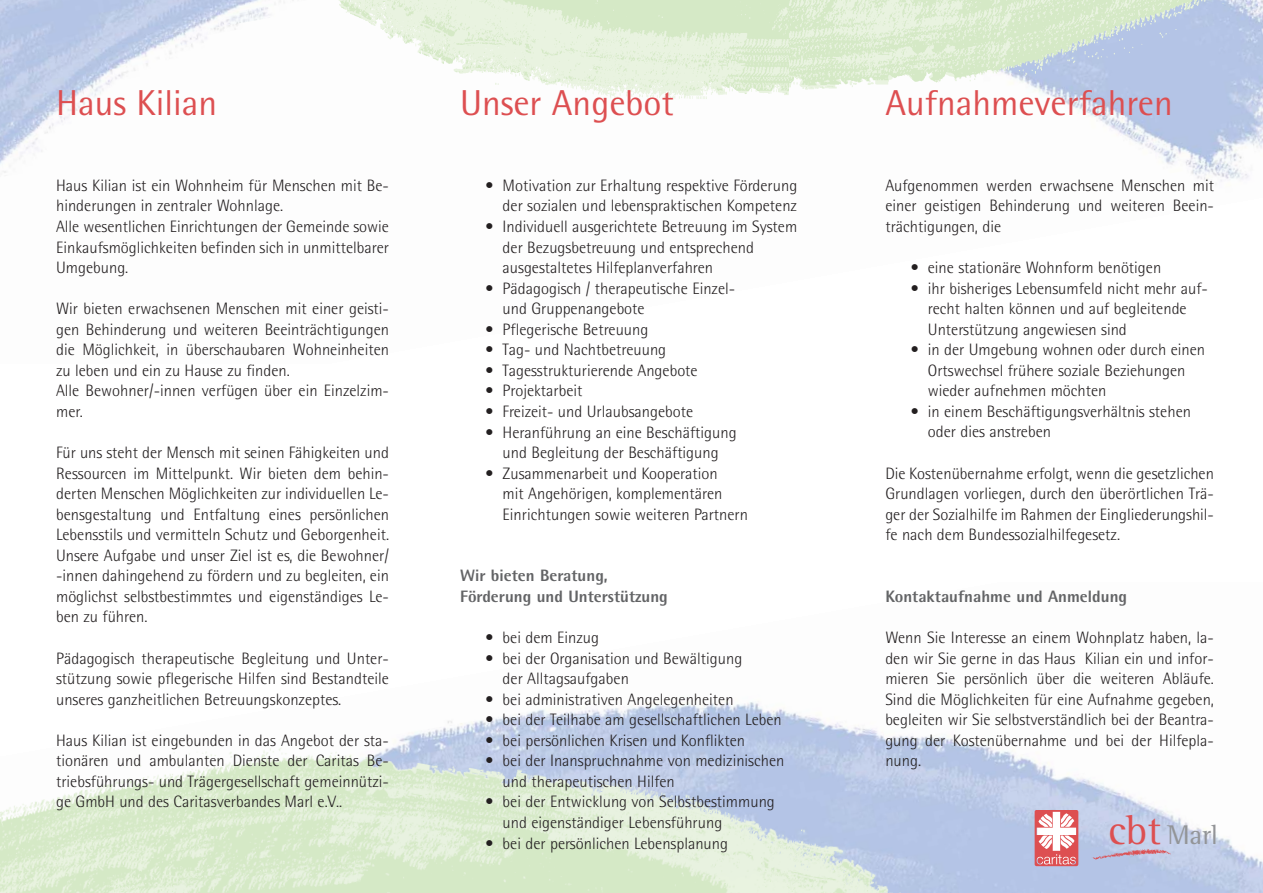
<style>
.page{position:relative;width:1263px;height:893px;background:#fff}
.page>*{position:absolute;margin:0;border:0;box-sizing:border-box;transform-origin:0 0}
.t1{font:36px "AT Rotis Semi Sans";color:#dd4f51}
.t2{font:27.75px "Rotis Semi Serif";color:#939598}
.t3{font:300 16.5px/20.5px "AT Rotis Semi Sans";color:#231f20}
.t4{font:800 16.5px/20.5px "AT Rotis Semi Sans";color:#636466}
.s1{font-size:41.55px;color:#dd4f51}
</style>
<div class="page">
<img style="left:0;top:0;width:1263px;height:182px">
<img style="left:495px;top:700px;width:768px;height:193px">
<img style="left:1090px;top:846px;width:85px;height:17px">
<img style="left:1043px;top:809px;width:36px;height:58px">
<img style="left:447px;top:719px;width:556px;height:4px">
<img style="left:0;top:723px;width:1043px;height:170px">
<img style="left:268px;top:128px;width:994px;height:13px">
<img style="left:229px;top:0;width:1033px;height:128px">
<h1 class="t1" style="left:56px;top:89px;width:163px">Haus Kilian</h1>
<h1 class="t1" style="left:885px;top:89px;width:289px">Aufnahmeverfahren</h1>
<h1 class="t1" style="left:460px;top:89px;width:215px">Unser Angebot</h1>
<p class="t3" style="left:56px;top:177px;width:334px">Haus Kilian ist ein Wohnheim für Menschen mit Be&shy;hinderungen in zentraler Wohnlage.<br>Alle wesentlichen Einrichtungen der Gemeinde sowie Einkaufsmöglichkeiten befinden sich in unmittelbarer Umgebung.</p>
<p class="t3" style="left:56px;top:300px;width:334px">Wir bieten erwachsenen Menschen mit einer geisti&shy;gen Behinderung und weiteren Beeinträchtigungen die Möglichkeit, in überschaubaren Wohneinheiten zu leben und ein zu Hause zu finden.<br>Alle Bewohner/-innen verfügen über ein Einzelzim&shy;mer.</p>
<p class="t3" style="left:56px;top:444px;width:334px;text-align:justify">Für uns steht der Mensch mit seinen Fähigkeiten und Ressourcen im Mittelpunkt. Wir bieten dem behin&shy;derten Menschen Möglichkeiten zur individuellen Le&shy;bensgestaltung und Entfaltung eines persönlichen Lebensstils und vermitteln Schutz und Geborgenheit.<br>Unsere Aufgabe und unser Ziel ist es, die Bewohner/ -innen dahingehend zu fördern und zu begleiten, ein möglichst selbstbestimmtes und eigenständiges Le&shy;ben zu führen.</p>
<p class="t3" style="left:56px;top:649px;width:334px;text-align:justify">Pädagogisch therapeutische Begleitung und Unter&shy;stützung sowie pflegerische Hilfen sind Bestandteile unseres ganzheitlichen Betreuungskonzeptes.</p>
<p class="t3" style="left:56px;top:731px;width:334px;text-align:justify">Haus Kilian ist eingebunden in das Angebot der sta&shy;tionären und ambulanten Dienste der Caritas Be&shy;triebsführungs- und Trägergesellschaft gemeinnützi&shy;ge GmbH und des Caritasverbandes Marl e.V..</p>
<p class="t3" style="left:486px;top:177px;width:313px;text-align:right">• Motivation zur Erhaltung respektive Förderung der sozialen und lebenspraktischen Kompetenz</p>
<p class="t3" style="left:503px;top:218px;width:296px;text-indent:-17px">• Individuell ausgerichtete Betreuung im System der Bezugsbetreuung und entsprechend ausgestaltetes Hilfeplanverfahren</p>
<p class="t3" style="left:503px;top:279px;width:234px;text-indent:-17px">• Pädagogisch / therapeutische Einzel&shy;und Gruppenangebote</p>
<p class="t3" style="left:486px;top:320px;width:164px">• Pflegerische Betreuung</p>
<p class="t3" style="left:486px;top:341px;width:182px">• Tag- und Nachtbetreuung</p>
<p class="t3" style="left:486px;top:362px;width:214px">• Tagesstrukturierende Angebote</p>
<p class="t3" style="left:486px;top:382px;width:98px">• Projektarbeit</p>
<p class="t3" style="left:486px;top:403px;width:209px">• Freizeit- und Urlaubsangebote</p>
<p class="t3" style="left:486px;top:423px;width:253px;text-align:center">• Heranführung an eine Beschäftigung und Begleitung der Beschäftigung</p>
<p class="t3" style="left:503px;top:464px;width:247px;text-indent:-17px">• Zusammenarbeit und Kooperation<br>mit Angehörigen, komplementären<br>Einrichtungen sowie weiteren Partnern</p>
<p class="t4" style="left:460px;top:567px;width:209px">Wir bieten Beratung,<br>Förderung und Unterstützung</p>
<p class="t3" style="left:486px;top:629px;width:115px">• bei dem Einzug</p>
<p class="t3" style="left:503px;top:649px;width:241px;text-indent:-17px">• bei der Organisation und Bewältigung der Alltagsaufgaben</p>
<p class="t3" style="left:486px;top:690px;width:250px">• bei administrativen Angelegenheiten</p>
<p class="t3" style="left:486px;top:711px;width:298px">• bei der Teilhabe am gesellschaftlichen Leben</p>
<p class="t3" style="left:486px;top:731px;width:261px">• bei persönlichen Krisen und Konflikten</p>
<p class="t3" style="left:503px;top:752px;width:283px;text-indent:-17px">• bei der Inanspruchnahme von medizinischen und therapeutischen Hilfen</p>
<p class="t3" style="left:503px;top:793px;width:274px;text-indent:-17px">• bei der Entwicklung von Selbstbestimmung und eigenständiger Lebensführung</p>
<p class="t3" style="left:486px;top:834px;width:244px">• bei der persönlichen Lebensplanung</p>
<p class="t3" style="left:885px;top:177px;width:330px;text-align:justify">Aufgenommen werden erwachsene Menschen mit einer geistigen Behinderung und weiteren Beein&shy;trächtigungen, die</p>
<p class="t3" style="left:911px;top:259px;width:252px">• eine stationäre Wohnform benötigen</p>
<p class="t3" style="left:928px;top:279px;width:282px;text-indent:-17px">• ihr bisheriges Lebensumfeld nicht mehr auf&shy;recht halten können und auf begleitende<br>Unterstützung angewiesen sind</p>
<p class="t3" style="left:928px;top:341px;width:279px;text-indent:-17px">• in der Umgebung wohnen oder durch einen<br>Ortswechsel frühere soziale Beziehungen wieder aufnehmen möchten</p>
<p class="t3" style="left:928px;top:403px;width:265px;text-indent:-17px">• in einem Beschäftigungsverhältnis stehen oder dies anstreben</p>
<p class="t3" style="left:885px;top:464px;width:330px;text-align:justify">Die Kostenübernahme erfolgt, wenn die gesetzlichen Grundlagen vorliegen, durch den überörtlichen Trä&shy;ger der Sozialhilfe im Rahmen der Eingliederungshil&shy;fe nach dem Bundessozialhilfegesetz.</p>
<p class="t4" style="left:885px;top:588px;width:243px">Kontaktaufnahme und Anmeldung</p>
<p class="t3" style="left:885px;top:629px;width:330px;text-align:justify">Wenn Sie Interesse an einem Wohnplatz haben, la&shy;den wir Sie gerne in das Haus Kilian ein und infor&shy;mieren Sie persönlich über die weiteren Abläufe.<br>Sind die Möglichkeiten für eine Aufnahme gegeben, begleiten wir Sie selbstverständlich bei der Beantra&shy;gung der Kostenübernahme und bei der Hilfepla&shy;nung.</p>
<h2 class="t2" style="left:1108px;top:824px;width:111px"><span class="s1">cbt</span> Marl</h2>
</div>
